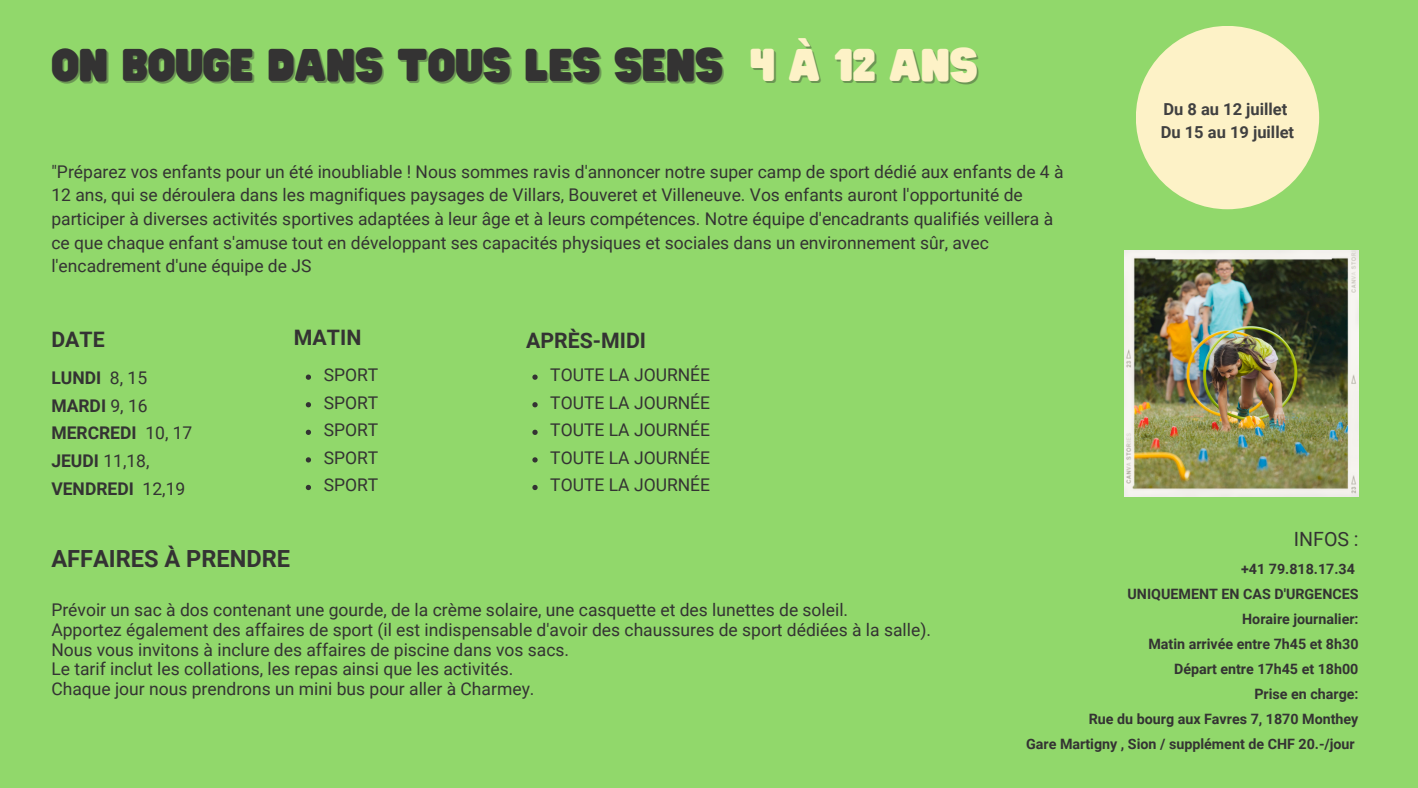
<style>
.page{position:relative;width:1418px;height:788px;background:#fff}
.page>*{position:absolute;margin:0;border:0;box-sizing:border-box;transform-origin:0 0}
.t1{font:40.25px "Hitand Run";color:#343333}
.t2{font:40.25px "Hitand Run";color:#fdf2c7}
.t3{font:700 23.62px "Roboto";color:#343333}
.t4{font:700 21.35px "Roboto";color:#343333}
.t5{font:19.6px "Roboto";color:#343333}
.t6{font:17.5px/27.7px "Roboto";color:#343333}
.t7{font:700 17.5px/27.7px "Roboto";color:#343333}
.t8{font:700 16.45px/22.4px "Roboto";color:#404040}
.t9{font:700 14.35px/25px "Roboto";color:#343333;text-align:right}
.s1{font-weight:400}
</style>
<div class="page">
<div style="left:0;top:0;width:1418px;height:787px;background:#91d86b"></div>
<img style="left:1124px;top:250px;width:234px;height:247px">
<div style="left:1135px;top:26px;width:184px;height:183px;background:#fdf2c7;border-radius:50%"></div>
<svg style="left:306px;top:374px;width:5px;height:6px"></svg>
<svg style="left:306px;top:402px;width:5px;height:5px"></svg>
<svg style="left:306px;top:429px;width:5px;height:6px"></svg>
<svg style="left:306px;top:457px;width:5px;height:5px"></svg>
<svg style="left:306px;top:485px;width:5px;height:5px"></svg>
<svg style="left:532px;top:374px;width:5px;height:6px"></svg>
<svg style="left:532px;top:402px;width:5px;height:5px"></svg>
<svg style="left:532px;top:429px;width:5px;height:6px"></svg>
<svg style="left:532px;top:457px;width:5px;height:5px"></svg>
<svg style="left:532px;top:485px;width:5px;height:5px"></svg>
<p class="t1" style="left:51px;top:43px;width:673px">ON BOUGE DANS TOUS LES SENS</p>
<p class="t2" style="left:750px;top:43px;width:229px">4 À 12 ANS</p>
<p class="t6" style="left:51px;top:160px;width:1013px;line-height:23.6px">"Préparez vos enfants pour un été inoubliable ! Nous sommes ravis d'annoncer notre super camp de sport dédié aux enfants de 4 à 12 ans, qui se déroulera dans les magnifiques paysages de Villars, Bouveret et Villeneuve. Vos enfants auront l'opportunité de participer à diverses activités sportives adaptées à leur âge et à leurs compétences. Notre équipe d'encadrants qualifiés veillera à ce que chaque enfant s'amuse tout en développant ses capacités physiques et sociales dans un environnement sûr, avec l'encadrement d'une équipe de JS</p>
<p class="t4" style="left:51px;top:327px;width:55px">DATE</p>
<p class="t4" style="left:294px;top:325px;width:69px">MATIN</p>
<h4 class="t4" style="left:526px;top:328px;width:121px">APRÈS-MIDI</h4>
<p class="t7" style="left:51px;top:364px;width:143px">LUNDI <span class="s1">8, 15<br></span>MARDI <span class="s1">9, 16<br></span>MERCREDI <span class="s1">10, 17<br></span>JEUDI <span class="s1">11,18,<br></span>VENDREDI</p>
<p class="t6" style="left:143px;top:475px;width:44px">12,19</p>
<p class="t6" style="left:324px;top:361px;width:56px;text-align:justify">SPORT SPORT SPORT SPORT SPORT</p>
<p class="t6" style="left:550px;top:361px;width:161px">TOUTE LA JOURNÉE</p>
<p class="t6" style="left:550px;top:389px;width:161px">TOUTE LA JOURNÉE</p>
<h5 class="t6" style="left:550px;top:416px;width:161px">TOUTE LA JOURNÉE</h5>
<p class="t6" style="left:550px;top:444px;width:161px">TOUTE LA JOURNÉE</p>
<p class="t6" style="left:550px;top:471px;width:161px">TOUTE LA JOURNÉE</p>
<p class="t8" style="left:1160px;top:98px;width:135px">Du 8 au 12 juillet<br>Du 15 au 19 juillet</p>
<p class="t3" style="left:51px;top:545px;width:240px">AFFAIRES À PRENDRE</p>
<p class="t6" style="left:51px;top:600px;width:881px;line-height:19.6px">Prévoir un sac à dos contenant une gourde, de la crème solaire, une casquette et des lunettes de soleil.<br>Apportez également des affaires de sport (il est indispensable d'avoir des chaussures de sport dédiées à la salle).<br>Nous vous invitons à inclure des affaires de piscine dans vos sacs.<br>Le tarif inclut les collations, les repas ainsi que les activités.<br>Chaque jour nous prendrons un mini bus pour aller à Charmey.</p>
<p class="t5" style="left:1293px;top:527px;width:66px">INFOS :</p>
<p class="t9" style="left:1241px;top:557px;width:115px">+41 79.818.17.34</p>
<p class="t9" style="left:1127px;top:582px;width:232px">UNIQUEMENT EN CAS D'URGENCES</p>
<p class="t9" style="left:1242px;top:607px;width:118px">Horaire journalier:</p>
<p class="t9" style="left:1026px;top:632px;width:334px">Matin arrivée entre 7h45 et 8h30<br>Départ entre 17h45 et 18h00<br>Prise en charge:<br>Rue du bourg aux Favres 7, 1870 Monthey<br>Gare Martigny , Sion / supplément de CHF 20.-/jour</p>
</div>
